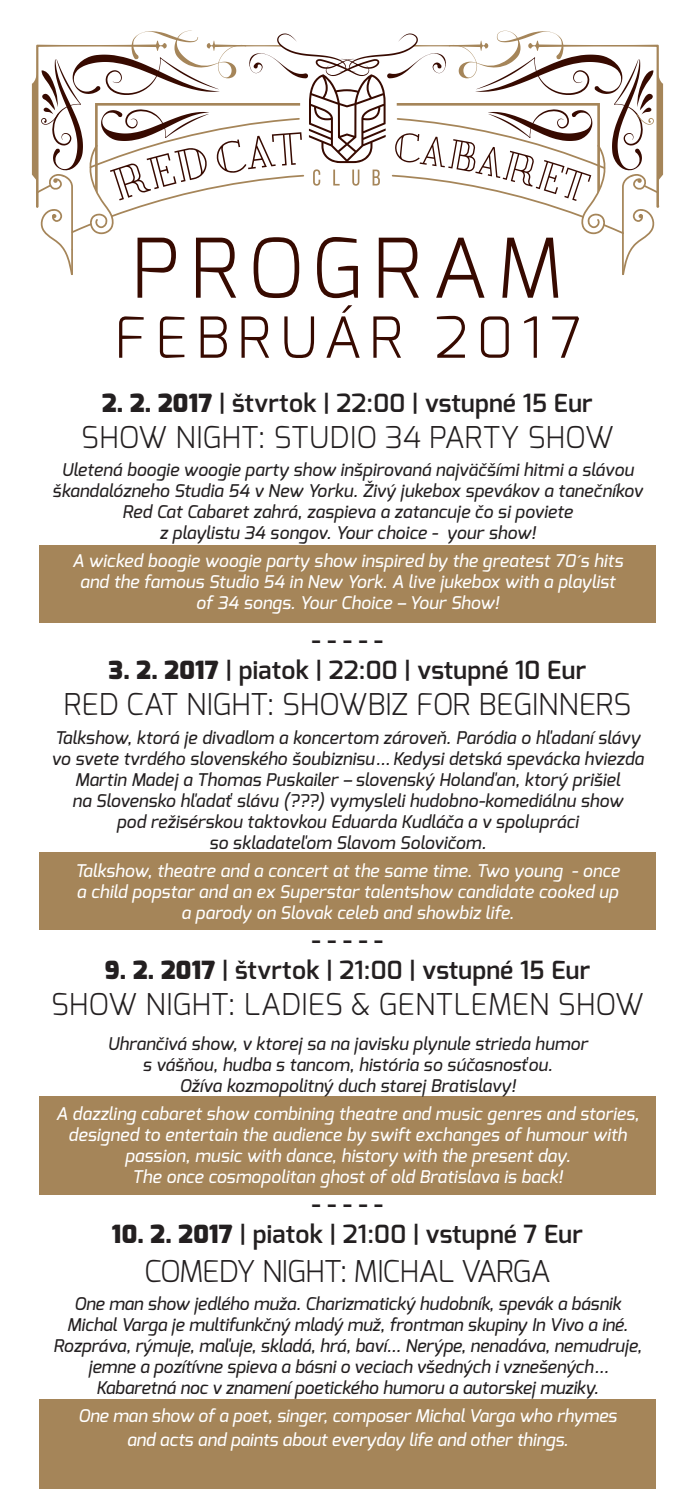
<style>
.page{position:relative;width:695px;height:1489px;background:#fff}
.page>*{position:absolute;margin:0;border:0;box-sizing:border-box;transform-origin:0 0}
.t1{font:300 82px "Exo";letter-spacing:.13em;color:#370a00}
.t2{font:300 56.5px "Exo";letter-spacing:.15em;color:#370a00}
.t3{font:300 30px "Exo";color:#231f20}
.t4{font:300 30px "Exo";letter-spacing:-.02em;color:#231f20}
.t5{font:600 25px "Exo";letter-spacing:.01em;color:#231f20}
.t6{font:italic 500 17.5px/21px "Exo";color:#231f20;text-align:center}
.t7{font:italic 500 17.5px/21px "Exo";letter-spacing:.01em;color:#fff;text-align:center}
.s1{font-weight:900}
</style>
<div class="page">
<svg style="left:32px;top:31px;width:631px;height:244px"></svg>
<div style="left:39px;top:545px;width:617px;height:78px;background:#a58559"></div>
<div style="left:39px;top:851px;width:617px;height:78px;background:#a58559"></div>
<div style="left:39px;top:1096px;width:617px;height:98px;background:#a58559"></div>
<div style="left:39px;top:1399px;width:617px;height:89px;background:#a58559"></div>
<h1 class="t1" style="left:132px;top:215px;width:432px">PROGRAM</h1>
<h2 class="t2" style="left:114px;top:301px;width:468px">FEBRUÁR 2017</h2>
<h3 class="t5" style="left:102px;top:387px;width:492px"><span class="s1">2. 2. 2017</span> | štvrtok | 22:00 | vstupné 15 Eur</h3>
<h3 class="t3" style="left:81px;top:418px;width:534px">SHOW NIGHT: STUDIO 34 PARTY SHOW</h3>
<p class="t6" style="left:52px;top:459px;width:591px">Uletená boogie woogie party show inšpirovaná najväčšími hitmi a slávou škandalózneho Studia 54 v New Yorku. Živý jukebox spevákov a tanečníkov Red Cat Cabaret zahrá, zaspieva a zatancuje čo si poviete<br>z playlistu 34 songov. Your choice - your show!</p>
<p class="t7" style="left:72px;top:550px;width:552px">A wicked boogie woogie party show inspired by the greatest 70´s hits and the famous Studio 54 in New York. A live jukebox with a playlist of 34 songs. Your Choice – Your Show!</p>
<h3 class="t5" style="left:312px;top:624px;width:73px">- - - - -</h3>
<h3 class="t5" style="left:109px;top:654px;width:479px"><span class="s1">3. 2. 2017</span> | piatok | 22:00 | vstupné 10 Eur</h3>
<h3 class="t3" style="left:64px;top:685px;width:568px">RED CAT NIGHT: SHOWBIZ FOR BEGINNERS</h3>
<p class="t6" style="left:51px;top:726px;width:593px">Talkshow, ktorá je divadlom a koncertom zároveň. Paródia o hľadaní slávy vo svete tvrdého slovenského šoubiznisu… Kedysi detská spevácka hviezda Martin Madej a Thomas Puskailer – slovenský Holanďan, ktorý prišiel<br>na Slovensko hľadať slávu (???) vymysleli hudobno-komediálnu show<br>pod režisérskou taktovkou Eduarda Kudláča a v spolupráci<br>so skladateľom Slavom Solovičom.</p>
<p class="t7" style="left:75px;top:859px;width:546px">Talkshow, theatre and a concert at the same time. Two young - once a child popstar and an ex Superstar talentshow candidate cooked up a parody on Slovak celeb and showbiz life.</p>
<h3 class="t5" style="left:312px;top:923px;width:73px">- - - - -</h3>
<h3 class="t5" style="left:105px;top:953px;width:487px"><span class="s1">9. 2. 2017</span> | štvrtok | 21:00 | vstupné 15 Eur</h3>
<h3 class="t3" style="left:51px;top:984px;width:594px">SHOW NIGHT: LADIES &amp; GENTLEMEN SHOW</h3>
<p class="t6" style="left:107px;top:1033px;width:481px">Uhrančivá show, v ktorej sa na javisku plynule strieda humor s vášňou, hudba s tancom, história so súčasnosťou.<br>Ožíva kozmopolitný duch starej Bratislavy!</p>
<p class="t7" style="left:56px;top:1103px;width:584px">A dazzling cabaret show combining theatre and music genres and stories, designed to entertain the audience by swift exchanges of humour with passion, music with dance, history with the present day.<br>The once cosmopolitan ghost of old Bratislava is back!</p>
<h3 class="t5" style="left:312px;top:1187px;width:73px">- - - - -</h3>
<h3 class="t5" style="left:112px;top:1217px;width:472px"><span class="s1">10. 2. 2017</span> | piatok | 21:00 | vstupné 7 Eur</h3>
<h3 class="t4" style="left:144px;top:1251px;width:407px">COMEDY NIGHT: MICHAL VARGA</h3>
<p class="t6" style="left:53px;top:1293px;width:590px">One man show jedlého muža. Charizmatický hudobník, spevák a básnik Michal Varga je multifunkčný mladý muž, frontman skupiny In Vivo a iné.<br>Rozpráva, rýmuje, maľuje, skladá, hrá, baví... Nerýpe, nenadáva, nemudruje, jemne a pozítívne spieva a básni o veciach všedných i vznešených… Kabaretná noc v znamení poetického humoru a autorskej muziky.</p>
<p class="t7" style="left:78px;top:1403px;width:540px;line-height:24px">One man show of a poet, singer, composer Michal Varga who rhymes and acts and paints about everyday life and other things.</p>
</div>
